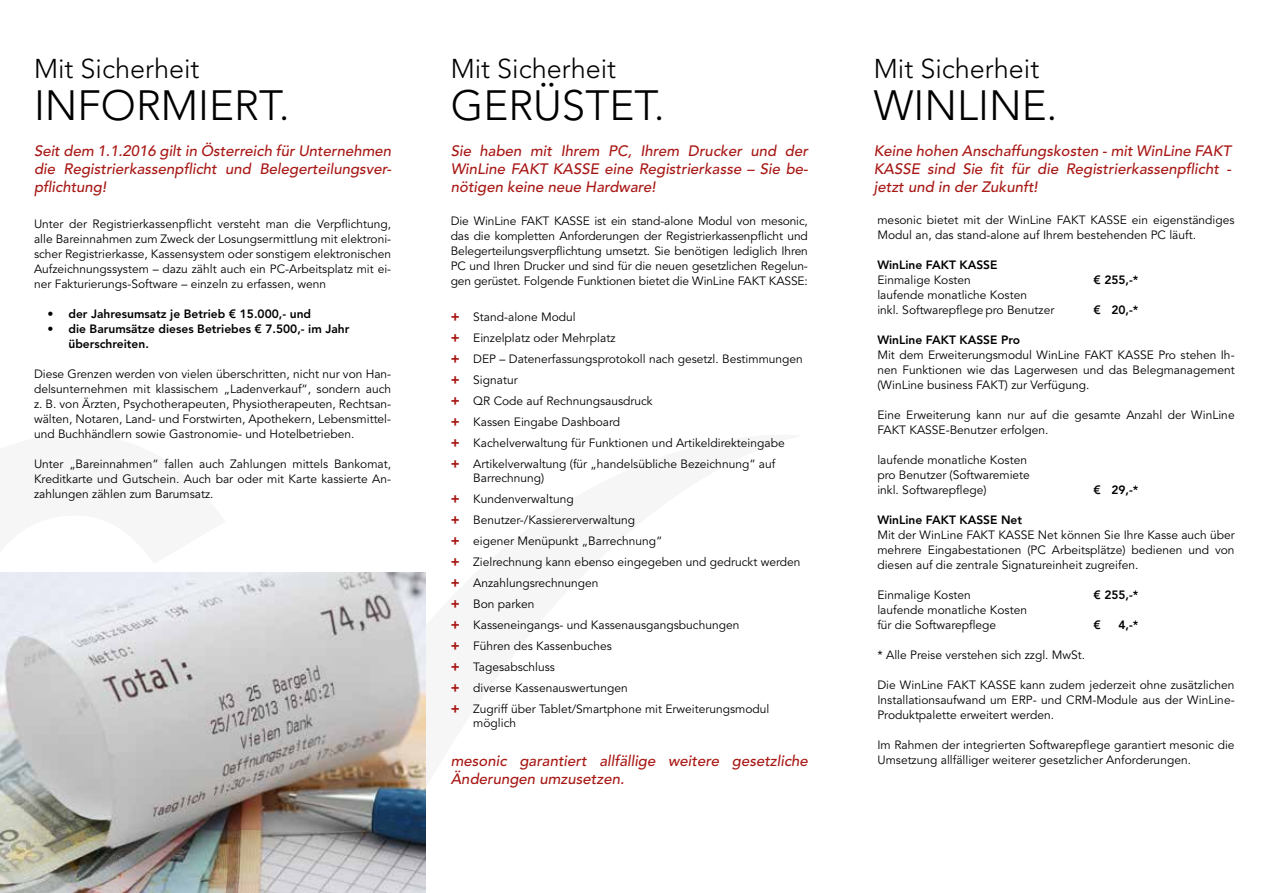
<style>
.page{position:relative;width:1263px;height:893px;background:#fff}
.page>*{position:absolute;margin:0;border:0;box-sizing:border-box;transform-origin:0 0}
.t1{font:300 42px "Avenir LT Pro";color:#000}
.t2{font:300 27px "Avenir LT Pro";color:#000}
.t3{font:italic 500 15px/18px "Avenir LT Pro";color:#a81815;text-align:justify}
.t4{font:12px/15px "Avenir LT Pro";color:#000}
.t5{font:800 12px/15px "Avenir LT Pro";color:#000}
.s1{font-weight:900;font-size:13.5px;color:#a81815}
</style>
<div class="page">
<img style="left:0;top:572px;width:425px;height:321px">
<h2 class="t2" style="left:34px;top:53px;width:167px">Mit Sicherheit</h2>
<h1 class="t1" style="left:34px;top:81px;width:257px">INFORMIERT.</h1>
<p class="t3" style="left:34px;top:142px;width:359px">Seit dem 1.1.2016 gilt in Österreich für Unternehmen die Registrierkassenpflicht und Belegerteilungsver&shy;pflichtung!</p>
<p class="t4" style="left:34px;top:217px;width:359px;text-align:justify">Unter der Registrierkassenpflicht versteht man die Verpflichtung, alle Bareinnahmen zum Zweck der Losungsermittlung mit elektroni&shy;scher Registrierkasse, Kassensystem oder sonstigem elektronischen Aufzeichnungssystem – dazu zählt auch ein PC-Arbeitsplatz mit ei&shy;ner Fakturierungs-Software – einzeln zu erfassen, wenn</p>
<p class="t5" style="left:48px;top:306px;width:265px">• der Jahresumsatz je Betrieb € 15.000,- und</p>
<p class="t5" style="left:69px;top:321px;width:282px;text-indent:-21px">• die Barumsätze dieses Betriebes € 7.500,- im Jahr überschreiten.</p>
<p class="t4" style="left:34px;top:367px;width:359px;text-align:justify">Diese Grenzen werden von vielen überschritten, nicht nur von Han&shy;delsunternehmen mit klassischem „Ladenverkauf“, sondern auch z. B. von Ärzten, Psychotherapeuten, Physiotherapeuten, Rechtsan&shy;wälten, Notaren, Land- und Forstwirten, Apothekern, Lebensmittel&shy;und Buchhändlern sowie Gastronomie- und Hotelbetrieben.</p>
<p class="t4" style="left:34px;top:457px;width:359px;text-align:justify">Unter „Bareinnahmen“ fallen auch Zahlungen mittels Bankomat, Kreditkarte und Gutschein. Auch bar oder mit Karte kassierte An&shy;zahlungen zählen zum Barumsatz.</p>
<h2 class="t2" style="left:451px;top:53px;width:167px">Mit Sicherheit</h2>
<h1 class="t1" style="left:451px;top:81px;width:215px">GERÜSTET.</h1>
<p class="t3" style="left:451px;top:142px;width:359px">Sie haben mit Ihrem PC, Ihrem Drucker und der WinLine FAKT KASSE eine Registrierkasse – Sie be&shy;nötigen keine neue Hardware!</p>
<p class="t4" style="left:451px;top:213px;width:359px;text-align:justify">Die WinLine FAKT KASSE ist ein stand-alone Modul von mesonic, das die kompletten Anforderungen der Registrierkassenpflicht und Belegerteilungsverpflichtung umsetzt. Sie benötigen lediglich Ihren PC und Ihren Drucker und sind für die neuen gesetzlichen Regelun&shy;gen gerüstet. Folgende Funktionen bietet die WinLine FAKT KASSE:</p>
<p class="t4" style="left:451px;top:306px;width:354px;line-height:21px"><span class="s1">+</span> Stand-alone Modul<br><span class="s1">+</span> Einzelplatz oder Mehrplatz<br><span class="s1">+</span> DEP – Datenerfassungsprotokoll nach gesetzl. Bestimmungen <span class="s1">+</span> Signatur<br><span class="s1">+</span> QR Code auf Rechnungsausdruck<br><span class="s1">+</span> Kassen Eingabe Dashboard<br><span class="s1">+</span> Kachelverwaltung für Funktionen und Artikeldirekteingabe<br><span class="s1">+</span> Artikelverwaltung (für „handelsübliche Bezeichnung“ auf</p>
<p class="t4" style="left:451px;top:467px;width:351px;line-height:21px;text-indent:23px">Barrechnung)<br><span class="s1">+</span> Kundenverwaltung<br><span class="s1">+</span> Benutzer-/Kassiererverwaltung<br><span class="s1">+</span> eigener Menüpunkt „Barrechnung“<br><span class="s1">+</span> Zielrechnung kann ebenso eingegeben und gedruckt werden <span class="s1">+</span> Anzahlungsrechnungen<br><span class="s1">+</span> Bon parken<br><span class="s1">+</span> Kasseneingangs- und Kassenausgangsbuchungen<br><span class="s1">+</span> Führen des Kassenbuches<br><span class="s1">+</span> Tagesabschluss<br><span class="s1">+</span> diverse Kassenauswertungen<br><span class="s1">+</span> Zugriff über Tablet/Smartphone mit Erweiterungsmodul</p>
<p class="t4" style="left:473px;top:716px;width:44px">möglich</p>
<p class="t3" style="left:451px;top:752px;width:359px">mesonic garantiert allfällige weitere gesetzliche<br>Änderungen umzusetzen.</p>
<h2 class="t2" style="left:874px;top:52px;width:167px">Mit Sicherheit</h2>
<h1 class="t1" style="left:874px;top:80px;width:185px">WINLINE.</h1>
<p class="t3" style="left:874px;top:142px;width:359px">Keine hohen Anschaffungskosten - mit WinLine FAKT KASSE sind Sie fit für die Registrierkassenpflicht - jetzt und in der Zukunft!</p>
<p class="t4" style="left:877px;top:212px;width:359px">mesonic bietet mit der WinLine FAKT KASSE ein eigenständiges<br>Modul an, das stand-alone auf Ihrem bestehenden PC läuft.</p>
<p class="t5" style="left:877px;top:257px;width:121px">WinLine FAKT KASSE</p>
<p class="t4" style="left:877px;top:272px;width:95px">Einmalige Kosten</p>
<p class="t5" style="left:1093px;top:272px;width:47px">€ 255,-*</p>
<p class="t4" style="left:877px;top:287px;width:178px">laufende monatliche Kosten<br>inkl. Softwarepflege pro Benutzer</p>
<p class="t5" style="left:1093px;top:302px;width:47px">€ 20,-*</p>
<p class="t5" style="left:877px;top:332px;width:144px">WinLine FAKT KASSE Pro</p>
<p class="t4" style="left:877px;top:347px;width:359px;text-align:justify">Mit dem Erweiterungsmodul WinLine FAKT KASSE Pro stehen Ih&shy;nen Funktionen wie das Lagerwesen und das Belegmanagement (WinLine business FAKT) zur Verfügung.</p>
<p class="t4" style="left:877px;top:407px;width:359px">Eine Erweiterung kann nur auf die gesamte Anzahl der WinLine<br>FAKT KASSE-Benutzer erfolgen.</p>
<p class="t4" style="left:877px;top:452px;width:154px">laufende monatliche Kosten pro Benutzer (Softwaremiete inkl. Softwarepflege)</p>
<p class="t5" style="left:1093px;top:482px;width:47px">€ 29,-*</p>
<p class="t5" style="left:877px;top:512px;width:146px">WinLine FAKT KASSE Net</p>
<p class="t4" style="left:877px;top:527px;width:359px;text-align:justify">Mit der WinLine FAKT KASSE Net können Sie Ihre Kasse auch über mehrere Eingabestationen (PC Arbeitsplätze) bedienen und von diesen auf die zentrale Signatureinheit zugreifen.</p>
<p class="t4" style="left:877px;top:587px;width:95px">Einmalige Kosten</p>
<p class="t5" style="left:1093px;top:587px;width:47px">€ 255,-*</p>
<p class="t4" style="left:877px;top:602px;width:151px">laufende monatliche Kosten für die Softwarepflege</p>
<p class="t5" style="left:1093px;top:617px;width:9px">€</p>
<p class="t5" style="left:1118px;top:617px;width:21px">4,-*</p>
<p class="t4" style="left:877px;top:647px;width:209px">* Alle Preise verstehen sich zzgl. MwSt.</p>
<p class="t4" style="left:877px;top:677px;width:359px;text-align:justify">Die WinLine FAKT KASSE kann zudem jederzeit ohne zusätzlichen Installationsaufwand um ERP- und CRM-Module aus der WinLine-Produktpalette erweitert werden.</p>
<p class="t4" style="left:877px;top:737px;width:359px">Im Rahmen der integrierten Softwarepflege garantiert mesonic die<br>Umsetzung allfälliger weiterer gesetzlicher Anforderungen.</p>
</div>
